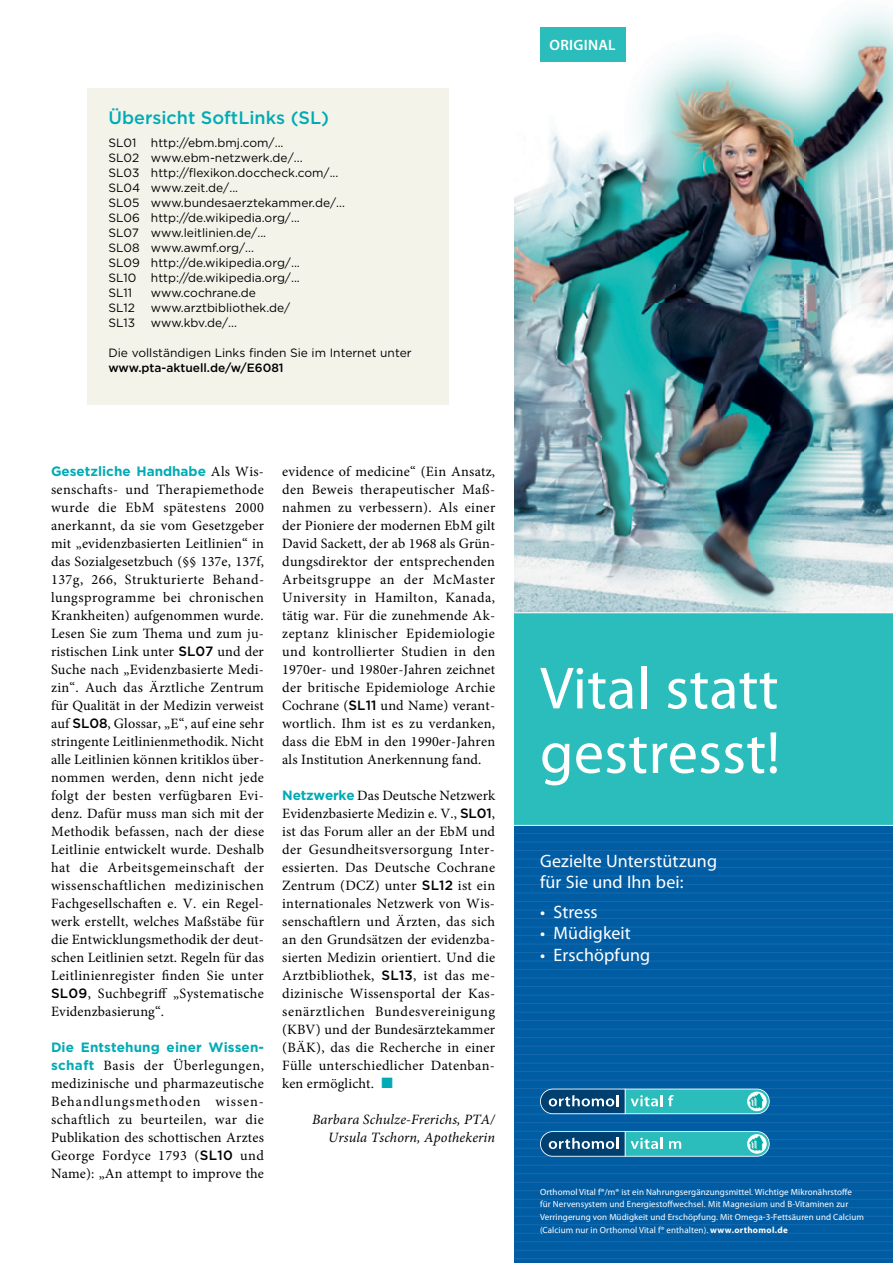
<style>
.page{position:relative;width:893px;height:1263px;background:#fff}
.page>*{position:absolute;margin:0;border:0;box-sizing:border-box;transform-origin:0 0}
.t1{font:60px/64.5px "Myriad Pro";letter-spacing:.005em;color:#fff}
.t2{font:18px/21.3px "Myriad Pro";letter-spacing:.005em;color:#fff}
.t3{font:500 18px "Gotham";color:#00abb5}
.t4{font:600 15px "Myriad Pro";letter-spacing:.02em;color:#fff}
.t5{font:14.25px/18px "Minion Pro";letter-spacing:.015em;color:#000;text-align:justify}
.t6{font:italic 14.25px/18px "Minion Pro";letter-spacing:.01em;color:#000;text-align:right}
.t7{font:700 13.5px "Gotham";letter-spacing:.005em;color:#00abb5}
.t8{font:12px/15px "Gotham";color:#000}
.t9{font:500 12px "Gotham";color:#000}
.t10{font:9px/12.8px "Myriad Pro";letter-spacing:.01em;color:#fff}
.s1{font-family:"Minion Pro";font-weight:400;font-size:14.25px;color:#000}
.s2{font-family:"Gotham";font-weight:500;font-size:13.5px}
.s3{font-family:"Gotham";font-weight:700;font-size:13.5px;color:#00abb5}
.s4{color:#00abb5}
.s5{font-weight:700}
</style>
<div class="page">
<div style="left:87px;top:88px;width:362px;height:316px;background:#f4f3ea"></div>
<svg style="left:514px;top:826px;width:379px;height:433px;background:#025ea4"></svg>
<img style="left:514px;top:10px;width:379px;height:602px">
<div style="left:514px;top:613px;width:379px;height:212px;background:#2abdbb"></div>
<svg style="left:540px;top:1089px;width:230px;height:25px;background:#40a1b0"></svg>
<svg style="left:540px;top:1131px;width:230px;height:26px;background:#43a2b1"></svg>
<div style="left:540px;top:26px;width:85px;height:38px;background:linear-gradient(to right,#fff,#fff)"></div>
<div style="left:540px;top:28px;width:85px;height:34px;background:#2abdbb"></div>
<p class="t3" style="left:108px;top:105px;width:222px">Übersicht SoftLinks (SL)</p>
<p class="t8" style="left:108px;top:135px;width:33px">SL01<br>SL02<br>SL03<br>SL04<br>SL05<br>SL06<br>SL07<br>SL08<br>SL09<br>SL10<br>SL11<br>SL12<br>SL13</p>
<p class="t8" style="left:108px;top:345px;width:305px">Die vollständigen Links finden Sie im Internet unter</p>
<p class="t9" style="left:108px;top:360px;width:177px">www.pta-aktuell.de/w/E6081</p>
<p class="t8" style="left:151px;top:135px;width:196px">http://ebm.bmj.com/... www.ebm-netzwerk.de/... http://flexikon.doccheck.com/... www.zeit.de/... www.bundesaerztekammer.de/... http://de.wikipedia.org/... www.leitlinien.de/... www.awmf.org/... http://de.wikipedia.org/... http://de.wikipedia.org/... www.cochrane.de www.arztbibliothek.de/ www.kbv.de/...</p>
<p class="t7" style="left:51px;top:462px;width:214px">Gesetzliche Handhabe <span class="s1">Als Wis-</span></p>
<p class="t5" style="left:51px;top:481px;width:215px">senschafts- und Therapiemethode wurde die EbM spätestens 2000 anerkannt, da sie vom Gesetzgeber mit „evidenzbasierten Leitlinien“ in das Sozialgesetzbuch (§§ 137e, 137f, 137g, 266, Strukturierte Behand&shy;lungsprogramme bei chronischen Krankheiten) aufgenommen wurde.<br>Lesen Sie zum Thema und zum ju&shy;ristischen Link unter <span class="s2">SL07</span> und der Suche nach „Evidenzbasierte Medi&shy;zin“. Auch das Ärztliche Zentrum für Qualität in der Medizin verweist auf <span class="s2">SL08</span>, Glossar, „E“, auf eine sehr stringente Leitlinienmethodik. Nicht alle Leitlinien können kritiklos über&shy;nommen werden, denn nicht jede folgt der besten verfügbaren Evi&shy;denz. Dafür muss man sich mit der Methodik befassen, nach der diese Leitlinie entwickelt wurde. Deshalb hat die Arbeitsgemeinschaft der wissenschaftlichen medizinischen Fachgesellschaften e. V. ein Regel&shy;werk erstellt, welches Maßstäbe für die Entwicklungsmethodik der deut&shy;schen Leitlinien setzt. Regeln für das Leitlinienregister finden Sie unter <span class="s2">SL09</span>, Suchbegriff „Systematische Evidenzbasierung“.</p>
<p class="t7" style="left:51px;top:1038px;width:214px">Die Entstehung einer Wissen-</p>
<p class="t5" style="left:51px;top:1057px;width:215px"><span class="s3">schaft</span> Basis der Überlegungen, medizinische und pharmazeutische Behandlungsmethoden wissen&shy;schaftlich zu beurteilen, war die Publikation des schottischen Arztes George Fordyce 1793 (<span class="s2">SL10</span> und Name): „An attempt to improve the</p>
<p class="t5" style="left:282px;top:463px;width:215px">evidence of medicine“ (Ein Ansatz, den Beweis therapeutischer Maß&shy;nahmen zu verbessern). Als einer der Pioniere der modernen EbM gilt David Sackett, der ab 1968 als Grün&shy;dungsdirektor der entsprechenden Arbeitsgruppe an der McMaster University in Hamilton, Kanada, tätig war. Für die zunehmende Ak&shy;zeptanz klinischer Epidemiologie und kontrollierter Studien in den 1970er- und 1980er-Jahren zeichnet der britische Epidemiologe Archie Cochrane (<span class="s2">SL11</span> und Name) verant&shy;wortlich. Ihm ist es zu verdanken, dass die EbM in den 1990er-Jahren als Institution Anerkennung fand.</p>
<p class="t5" style="left:282px;top:787px;width:215px"><span class="s3">Netzwerke</span> Das Deutsche Netzwerk Evidenzbasierte Medizin e. V., <span class="s2">SL01</span>, ist das Forum aller an der EbM und der Gesundheitsversorgung Inter&shy;essierten. Das Deutsche Cochrane Zentrum (DCZ) unter <span class="s2">SL12</span> ist ein internationales Netzwerk von Wis&shy;senschaftlern und Ärzten, das sich an den Grundsätzen der evidenzba&shy;sierten Medizin orientiert. Und die Arztbibliothek, <span class="s2">SL13</span>, ist das me&shy;dizinische Wissensportal der Kas&shy;senärztlichen Bundesvereinigung (KBV) und der Bundesärztekammer (BÄK), das die Recherche in einer Fülle unterschiedlicher Datenban&shy;ken ermöglicht. <span class="s4">■</span></p>
<p class="t6" style="left:312px;top:1111px;width:185px">Barbara Schulze-Frerichs, PTA/<br>Ursula Tschorn, Apothekerin</p>
<p class="t4" style="left:549px;top:37px;width:68px">ORIGINAL</p>
<h1 class="t1" style="left:540px;top:657px;width:242px">Vital statt gestresst!</h1>
<p class="t2" style="left:540px;top:851px;width:179px">Gezielte Unterstützung für Sie und Ihn bei:</p>
<p class="t2" style="left:540px;top:902px;width:59px">• Stress</p>
<p class="t2" style="left:540px;top:923px;width:92px">• Müdigkeit</p>
<p class="t2" style="left:540px;top:944px;width:112px">• Erschöpfung</p>
<p class="t10" style="left:540px;top:1185px;width:325px">Orthomol Vital f®/m® ist ein Nahrungsergänzungsmittel. Wichtige Mikronährstoffe für Nervensystem und Energiestoffwechsel. Mit Magnesium und B-Vitaminen zur Verringerung von Müdigkeit und Erschöpfung. Mit Omega-3-Fettsäuren und Calcium (Calcium nur in Orthomol Vital f® enthalten). <span class="s5">www.orthomol.de</span></p>
</div>
